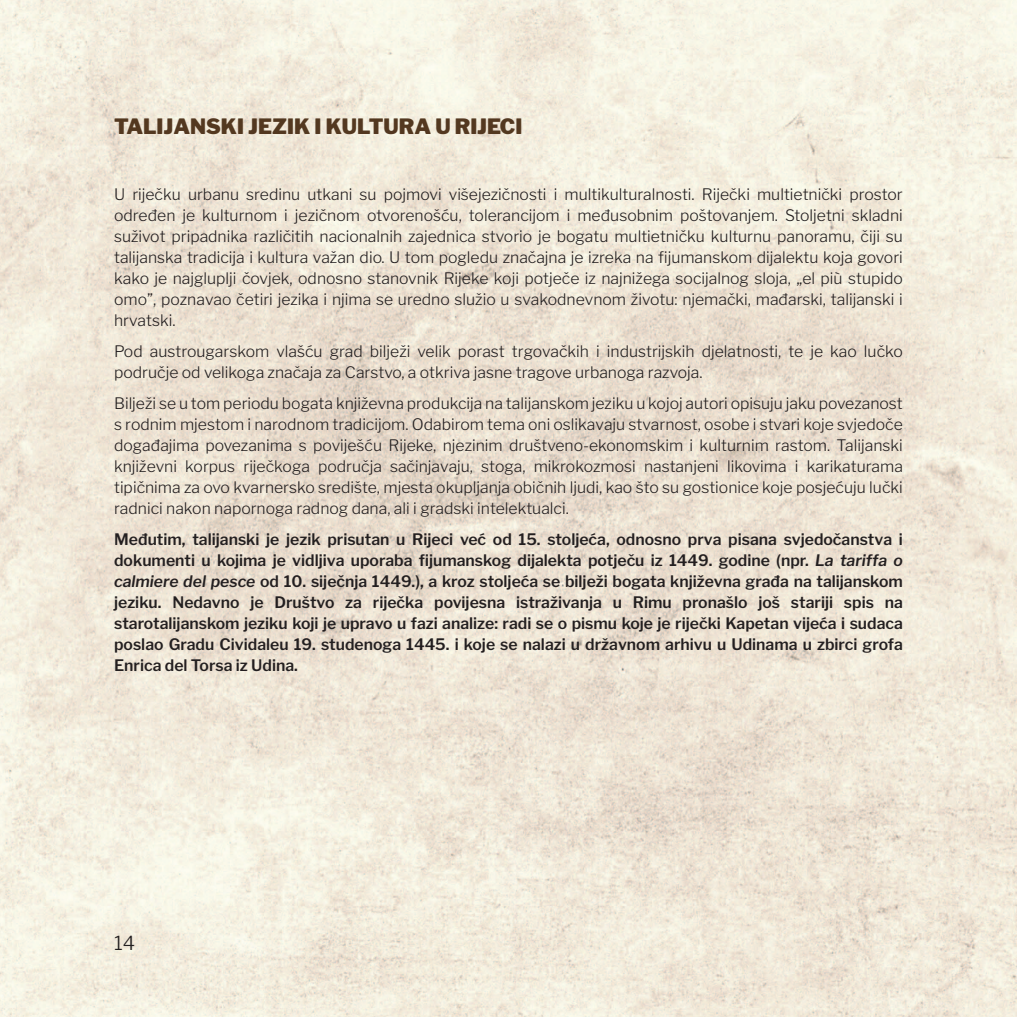
<style>
.page{position:relative;width:1017px;height:1017px;background:#fff}
.page>*{position:absolute;margin:0;border:0;box-sizing:border-box;transform-origin:0 0}
.naslov_1{font:900 21px "Libre Franklin";color:#533820}
.t1{font:300 19.25px "Libre Franklin";color:#231f20}
.osnovni{font:300 15.75px/21px "Libre Franklin";color:#231f20;text-align:justify}
.osnovni-2{font:600 15.75px/21px "Libre Franklin";color:#231f20;text-align:justify}
.s1{font-style:italic}
</style>
<div class="page">
<img style="left:0;top:0;width:1017px;height:1017px">
<p class="naslov_1" style="left:114px;top:114px;width:410px">TALIJANSKI JEZIK I KULTURA U RIJECI</p>
<p class="osnovni" style="left:114px;top:184px;width:790px">U riječku urbanu sredinu utkani su pojmovi višejezičnosti i multikulturalnosti. Riječki multietnički prostor određen je kulturnom i jezičnom otvorenošću, tolerancijom i međusobnim poštovanjem. Stoljetni skladni suživot pripadnika različitih nacionalnih zajednica stvorio je bogatu multietničku kulturnu panoramu, čiji su talijanska tradicija i kultura važan dio. U tom pogledu značajna je izreka na fijumanskom dijalektu koja govori kako je najgluplji čovjek, odnosno stanovnik Rijeke koji potječe iz najnižega socijalnog sloja, „el più stupido omo”, poznavao četiri jezika i njima se uredno služio u svakodnevnom životu: njemački, mađarski, talijanski i hrvatski.</p>
<p class="osnovni" style="left:114px;top:341px;width:790px">Pod austrougarskom vlašću grad bilježi velik porast trgovačkih i industrijskih djelatnosti, te je kao lučko područje od velikoga značaja za Carstvo, a otkriva jasne tragove urbanoga razvoja.</p>
<p class="osnovni" style="left:114px;top:393px;width:790px">Bilježi se u tom periodu bogata književna produkcija na talijanskom jeziku u kojoj autori opisuju jaku povezanost s rodnim mjestom i narodnom tradicijom. Odabirom tema oni oslikavaju stvarnost, osobe i stvari koje svjedoče događajima povezanima s poviješću Rijeke, njezinim društveno-ekonomskim i kulturnim rastom. Talijanski književni korpus riječkoga područja sačinjavaju, stoga, mikrokozmosi nastanjeni likovima i karikaturama tipičnima za ovo kvarnersko središte, mjesta okupljanja običnih ljudi, kao što su gostionice koje posjećuju lučki radnici nakon napornoga radnog dana, ali i gradski intelektualci.</p>
<p class="osnovni-2" style="left:114px;top:529px;width:790px">Međutim, talijanski je jezik prisutan u Rijeci već od 15. stoljeća, odnosno prva pisana svjedočanstva i dokumenti u kojima je vidljiva uporaba fijumanskog dijalekta potječu iz 1449. godine (npr. <span class="s1">La tariffa o calmiere del pesce</span> od 10. siječnja 1449.), a kroz stoljeća se bilježi bogata književna građa na talijanskom jeziku. Nedavno je Društvo za riječka povijesna istraživanja u Rimu pronašlo još stariji spis na starotalijanskom jeziku koji je upravo u fazi analize: radi se o pismu koje je riječki Kapetan vijeća i sudaca poslao Gradu Cividaleu 19. studenoga 1445. i koje se nalazi u državnom arhivu u Udinama u zbirci grofa Enrica del Torsa iz Udina.</p>
<p class="t1" style="left:114px;top:931px;width:23px">14</p>
</div>
